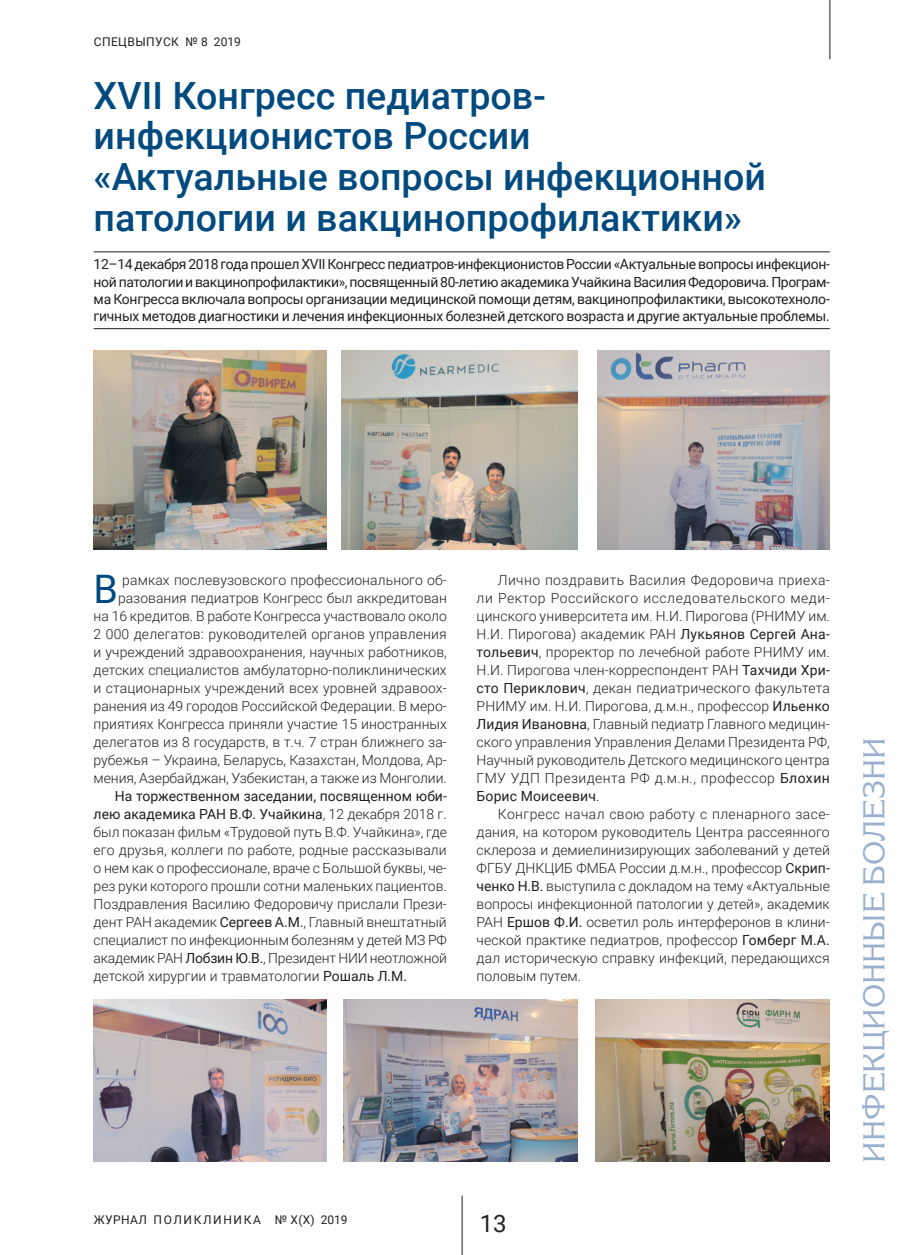
<style>
.page{position:relative;width:915px;height:1255px;background:#fff}
.page>*{position:absolute;margin:0;border:0;box-sizing:border-box;transform-origin:0 0}
.t1{font:39.3px "Roboto";color:#004a7f}
.t2{font:500 37.5px/40.5px "Roboto";color:#004a7f}
.t3{font:30px "Korinna C";color:#9ab0ce}
.t4{font:24px "Roboto";color:#231f20}
.t5{font:300 13.95px/18px "Roboto";color:#231f20;text-align:justify}
.t6{font:13.95px/17.2px "Roboto";letter-spacing:-.02em;color:#231f20;text-align:justify}
.t7{font:12px "Roboto";letter-spacing:.08em;color:#231f20}
.t8{font:12px "Roboto";letter-spacing:.035em;color:#231f20}
.s1{font-weight:400}
</style>
<div class="page">
<hr style="left:829px;top:0;width:1px;height:59px;background:#231f20">
<hr style="left:461px;top:1195px;width:1px;height:59px;background:#231f20">
<hr style="left:94px;top:251px;width:735px;height:1px;background:#231f20">
<hr style="left:94px;top:328px;width:735px;height:1px;background:#231f20">
<img style="left:94px;top:351px;width:232px;height:198px">
<img style="left:597px;top:351px;width:232px;height:198px">
<img style="left:342px;top:351px;width:235px;height:198px">
<img style="left:595px;top:999px;width:234px;height:162px">
<img style="left:94px;top:999px;width:232px;height:162px">
<img style="left:344px;top:999px;width:233px;height:162px">
<p class="t8" style="left:94px;top:34px;width:148px">СПЕЦВЫПУСК № 8 2019</p>
<h2 class="t2" style="left:94px;top:74px;width:673px">XVII Конгресс педиатров&shy;инфекционистов России «Актуальные вопросы инфекционной патологии и вакцинопрофилактики»</h2>
<p class="t6" style="left:94px;top:255px;width:737px">12–14 декабря 2018 года прошел XVII Конгресс педиатров-инфекционистов России «Актуальные вопросы инфекцион&shy;ной патологии и вакцинопрофилактики», посвященный 80-летию академика Учайкина Василия Федоровича. Програм&shy;ма Конгресса включала вопросы организации медицинской помощи детям, вакцинопрофилактики, высокотехноло&shy;гичных методов диагностики и лечения инфекционных болезней детского возраста и другие актуальные проблемы.</p>
<p class="t5" style="left:94px;top:570px;width:354px;text-align:right">рамках послевузовского профессионального об&shy;разования педиатров Конгресс был аккредитован<br>на 16 кредитов. В работе Конгресса участвовало около 2 000 делегатов: руководителей органов управления и учреждений здравоохранения, научных работников, детских специалистов амбулаторно-поликлинических и стационарных учреждений всех уровней здравоох&shy;ранения из 49 городов Российской Федерации. В меро&shy;приятиях Конгресса приняли участие 15 иностранных делегатов из 8 государств, в т.ч. 7 стран ближнего за&shy;рубежья – Украина, Беларусь, Казахстан, Молдова, Ар&shy;мения, Азербайджан, Узбекистан, а также из Монголии.</p>
<p class="t5" style="left:94px;top:786px;width:355px;text-indent:21px"><span class="s1">На торжественном заседании, посвященном юби&shy;лею академика РАН В.Ф. Учайкина</span>, 12 декабря 2018 г. был показан фильм «Трудовой путь В.Ф. Учайкина», где его друзья, коллеги по работе, родные рассказывали о нем как о профессионале, враче с Большой буквы, че&shy;рез руки которого прошли сотни маленьких пациентов.<br>Поздравления Василию Федоровичу прислали Прези&shy;дент РАН академик <span class="s1">Сергеев А.М.</span>, Главный внештатный специалист по инфекционным болезням у детей МЗ РФ академик РАН <span class="s1">Лобзин Ю.В.</span>, Президент НИИ неотложной детской хирургии и травматологии <span class="s1">Рошаль Л.М.</span></p>
<h1 class="t1" style="left:94px;top:561px;width:26px">В</h1>
<p class="t5" style="left:476px;top:570px;width:355px;text-indent:21px">Лично поздравить Василия Федоровича приеха&shy;ли Ректор Российского исследовательского меди&shy;цинского университета им. Н.И. Пирогова (РНИМУ им.<br>Н.И. Пирогова) академик РАН <span class="s1">Лукьянов Сергей Ана&shy;тольевич</span>, проректор по лечебной работе РНИМУ им.<br>Н.И. Пирогова член-корреспондент РАН <span class="s1">Тахчиди Хри&shy;сто Периклович</span>, декан педиатрического факультета РНИМУ им. Н.И. Пирогова, д.м.н., профессор <span class="s1">Ильенко Лидия Ивановна</span>, Главный педиатр Главного медицин&shy;ского управления Управления Делами Президента РФ, Научный руководитель Детского медицинского центра ГМУ УДП Президента РФ д.м.н., профессор <span class="s1">Блохин Борис Моисеевич</span>.</p>
<p class="t5" style="left:476px;top:804px;width:354px;text-indent:21px">Конгресс начал свою работу с пленарного засе&shy;дания, на котором руководитель Центра рассеянного склероза и демиелинизирующих заболеваний у детей ФГБУ ДНКЦИБ ФМБА России д.м.н., профессор <span class="s1">Скрип&shy;ченко Н.В.</span> выступила с докладом на тему «Актуальные вопросы инфекционной патологии у детей», академик РАН <span class="s1">Ершов Ф.И.</span> осветил роль интерферонов в клини&shy;ческой практике педиатров, профессор <span class="s1">Гомберг М.А. </span>дал историческую справку инфекций, передающихся половым путем.</p>
<h3 class="t3" style="left:856px;top:1162px;width:423px;rotate:-90deg">Инфекционные болезни</h3>
<p class="t7" style="left:94px;top:1210px;width:255px">журнал п оликлиника № Х(Х) 2019</p>
<h3 class="t4" style="left:479px;top:1206px;width:28px">13</h3>
</div>
